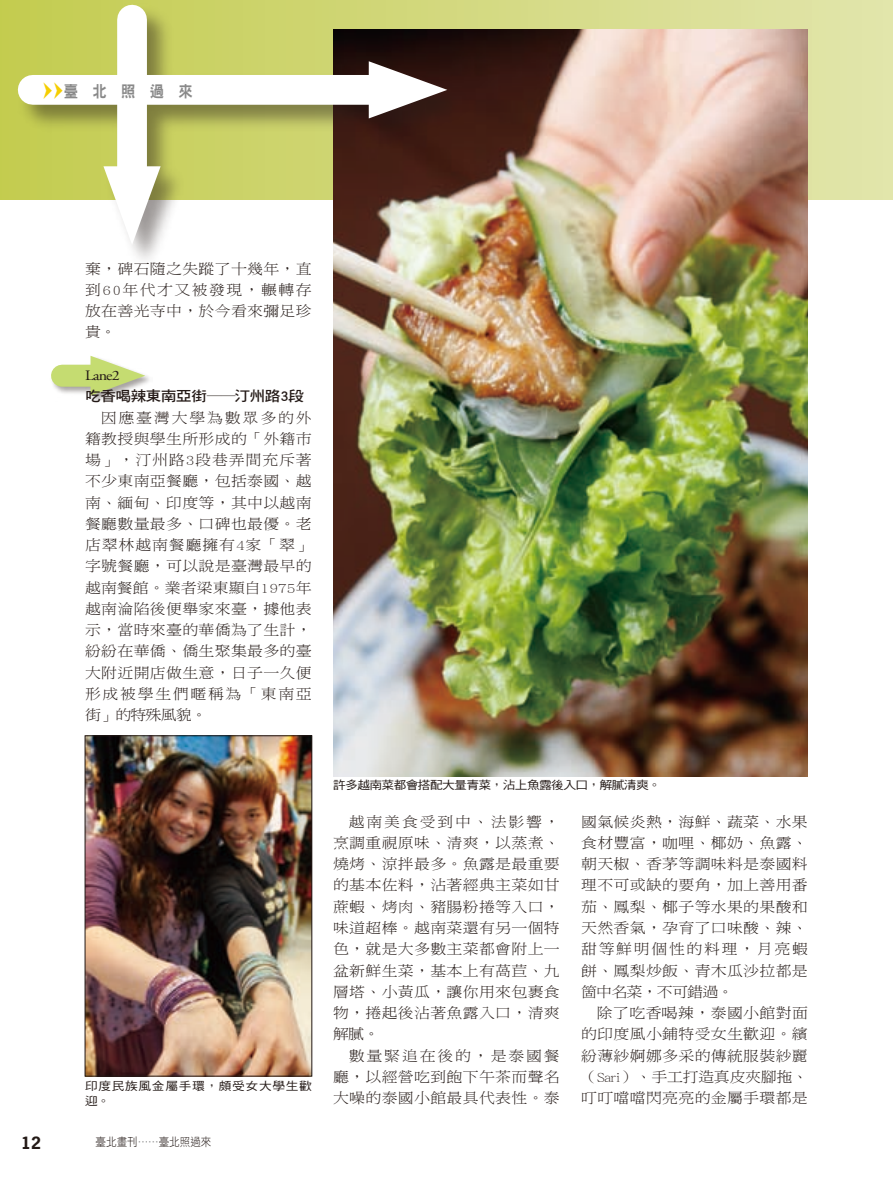
<style>
.page{position:relative;width:893px;height:1191px;background:#fff}
.page>*{position:absolute;margin:0;border:0;box-sizing:border-box;transform-origin:0 0}
.t1{font:15.9px "DF Hei Std W9";letter-spacing:1em;color:#898989;scale:.9 1}
.t2{font:700 15.9px "News Gothic Std";color:#231916}
.t3{font:14.4px/21.3px "DF Ming Std W3";letter-spacing:.015em;color:#231916;text-align:justify;scale:1.11 1}
.t4{font:14.4px "DF Ming Std W3";letter-spacing:.11em;color:#231916;scale:1.11 1}
.t5{font:14.4px "DF Ming Std W3";letter-spacing:.05em;color:#231916;scale:1.11 1}
.t6{font:14.4px "DF Ming Std W3";letter-spacing:.1em;color:#231916;scale:1.11 1}
.t7{font:14.4px "DF Ming Std W3";letter-spacing:-.02em;color:#231916;scale:1.11 1}
.t8{font:14.4px "DF Hei Std W7";letter-spacing:-.05em;color:#231916;scale:1.11 1}
.t9{font:14.4px "DF Ming Std W3";letter-spacing:-.05em;color:#231916;scale:1.11 1}
.t10{font:14.4px "Adobe Garamond Pro";letter-spacing:-.05em;color:#231916;scale:1.11 1}
.t11{font:11.7px "DF Hei Std W3";color:#231916;scale:.9 1}
.t12{font:11.55px "DF Hei Std W5";letter-spacing:-.05em;color:#231916;scale:1.11 1}
.t13{font:11.55px/14.9px "DF Hei Std W5";letter-spacing:.05em;color:#231916;scale:1.11 1}
.s1{font-family:"DF Ming Std W3"}
.s2{color:#898989}
</style>
<div class="page">
<div style="left:49px;top:354px;width:103px;height:50px;background:#231916;opacity:.4"></div>
<div style="left:62px;top:365px;width:48px;height:22px;background:#c5dc71"></div>
<svg style="left:91px;top:356px;width:54px;height:39px"></svg>
<div style="left:0;top:0;width:893px;height:200px;background:linear-gradient(to right,#c3cc4f,#e2e5ac)"></div>
<img style="left:333px;top:30px;width:475px;height:746px">
<img style="left:87px;top:737px;width:223px;height:337px">
<div style="left:85px;top:735px;width:227px;height:341px;border:1px solid #231916"></div>
<div style="left:16px;top:3px;width:457px;height:267px;background:#231916;opacity:.45"></div>
<div style="left:33px;top:75px;width:365px;height:30px;background:#fff"></div>
<svg style="left:369px;top:61px;width:78px;height:57px"></svg>
<div style="left:117px;top:20px;width:30px;height:175px;background:#fff"></div>
<svg style="left:103px;top:166px;width:58px;height:79px"></svg>
<svg style="left:22px;top:29px;width:19px;height:17px"></svg>
<p class="t1" style="left:64px;top:82px;width:145px">臺北照過來</p>
<p class="t3" style="left:85px;top:258px;width:206px">棄，碑石隨之失蹤了十幾年，直到60年代才又被發現，輾轉存放在善光寺中，於今看來彌足珍貴。</p>
<p class="t10" style="left:85px;top:366px;width:33px">Lane2</p>
<p class="t8" style="left:85px;top:388px;width:199px">吃香喝辣東南亞街<span class="s1">——</span>汀州路3段</p>
<p class="t4" style="left:101px;top:409px;width:192px">因應臺灣大學為數眾多的外</p>
<p class="t3" style="left:85px;top:428px;width:206px">籍教授與學生所形成的「外籍市</p>
<p class="t5" style="left:85px;top:452px;width:206px">場」，汀州路3段巷弄間充斥著</p>
<p class="t3" style="left:85px;top:470px;width:206px">不少東南亞餐廳，包括泰國、越</p>
<p class="t3" style="left:85px;top:491px;width:206px">南、緬甸、印度等，其中以越南</p>
<p class="t3" style="left:85px;top:513px;width:206px">餐廳數量最多、口碑也最優。老</p>
<p class="t5" style="left:85px;top:537px;width:206px">店翠林越南餐廳擁有4家「翠」</p>
<p class="t3" style="left:85px;top:555px;width:206px">字號餐廳，可以說是臺灣最早的</p>
<p class="t3" style="left:85px;top:576px;width:206px">越南餐館。業者梁東顯自1975年</p>
<p class="t3" style="left:85px;top:598px;width:206px">越南淪陷後便舉家來臺，據他表</p>
<p class="t3" style="left:85px;top:619px;width:206px">示，當時來臺的華僑為了生計，</p>
<p class="t3" style="left:85px;top:640px;width:206px">紛紛在華僑、僑生聚集最多的臺</p>
<p class="t3" style="left:85px;top:661px;width:206px">大附近開店做生意，日子一久便</p>
<p class="t6" style="left:85px;top:686px;width:206px">形成被學生們暱稱為「東南亞</p>
<p class="t3" style="left:85px;top:704px;width:111px">街」的特殊風貌。</p>
<p class="t13" style="left:85px;top:1077px;width:206px">印度民族風金屬手環，頗受女大學生歡迎。</p>
<p class="t2" style="left:21px;top:1132px;width:10px">12</p>
<p class="t11" style="left:96px;top:1135px;width:130px">臺北畫刊<span class="s2">……</span>臺北照過來</p>
<p class="t12" style="left:333px;top:779px;width:297px">許多越南菜都會搭配大量青菜，沾上魚露後入口，解膩清爽。</p>
<p class="t4" style="left:349px;top:813px;width:192px">越南美食受到中、法影響，</p>
<p class="t3" style="left:333px;top:832px;width:206px">烹調重視原味、清爽，以蒸煮、</p>
<p class="t3" style="left:333px;top:853px;width:206px">燒烤、涼拌最多。魚露是最重要</p>
<p class="t3" style="left:333px;top:874px;width:206px">的基本佐料，沾著經典主菜如甘</p>
<p class="t3" style="left:333px;top:895px;width:206px">蔗蝦、烤肉、豬腸粉捲等入口，</p>
<p class="t3" style="left:333px;top:917px;width:206px">味道超棒。越南菜還有另一個特</p>
<p class="t3" style="left:333px;top:938px;width:206px">色，就是大多數主菜都會附上一</p>
<p class="t3" style="left:333px;top:959px;width:206px">盆新鮮生菜，基本上有萵苣、九</p>
<p class="t3" style="left:333px;top:980px;width:206px">層塔、小黃瓜，讓你用來包裹食</p>
<p class="t3" style="left:333px;top:1002px;width:206px">物，捲起後沾著魚露入口，清爽</p>
<p class="t3" style="left:333px;top:1023px;width:43px">解膩。</p>
<p class="t4" style="left:349px;top:1047px;width:192px">數量緊追在後的，是泰國餐</p>
<p class="t3" style="left:333px;top:1065px;width:206px">廳，以經營吃到飽下午茶而聲名</p>
<p class="t3" style="left:333px;top:1087px;width:206px">大噪的泰國小館最具代表性。泰</p>
<p class="t3" style="left:581px;top:810px;width:206px">國氣候炎熱，海鮮、蔬菜、水果</p>
<p class="t3" style="left:581px;top:832px;width:206px">食材豐富，咖哩、椰奶、魚露、</p>
<p class="t3" style="left:581px;top:853px;width:206px">朝天椒、香茅等調味料是泰國料</p>
<p class="t3" style="left:581px;top:874px;width:206px">理不可或缺的要角，加上善用番</p>
<p class="t3" style="left:581px;top:895px;width:206px">茄、鳳梨、椰子等水果的果酸和</p>
<p class="t3" style="left:581px;top:917px;width:206px">天然香氣，孕育了口味酸、辣、</p>
<p class="t6" style="left:581px;top:941px;width:206px">甜等鮮明個性的料理，月亮蝦</p>
<p class="t3" style="left:581px;top:959px;width:206px">餅、鳳梨炒飯、青木瓜沙拉都是</p>
<p class="t9" style="left:581px;top:983px;width:139px">箇中名菜，不可錯過。</p>
<p class="t3" style="left:597px;top:1002px;width:192px">除了吃香喝辣，泰國小館對面</p>
<p class="t3" style="left:581px;top:1023px;width:206px">的印度風小鋪特受女生歡迎。繽</p>
<p class="t3" style="left:581px;top:1044px;width:206px">紛薄紗婀娜多采的傳統服裝紗麗</p>
<p class="t7" style="left:581px;top:1068px;width:206px">（Sari）、手工打造真皮夾腳拖、</p>
<p class="t3" style="left:581px;top:1087px;width:206px">叮叮噹噹閃亮亮的金屬手環都是</p>
</div>
